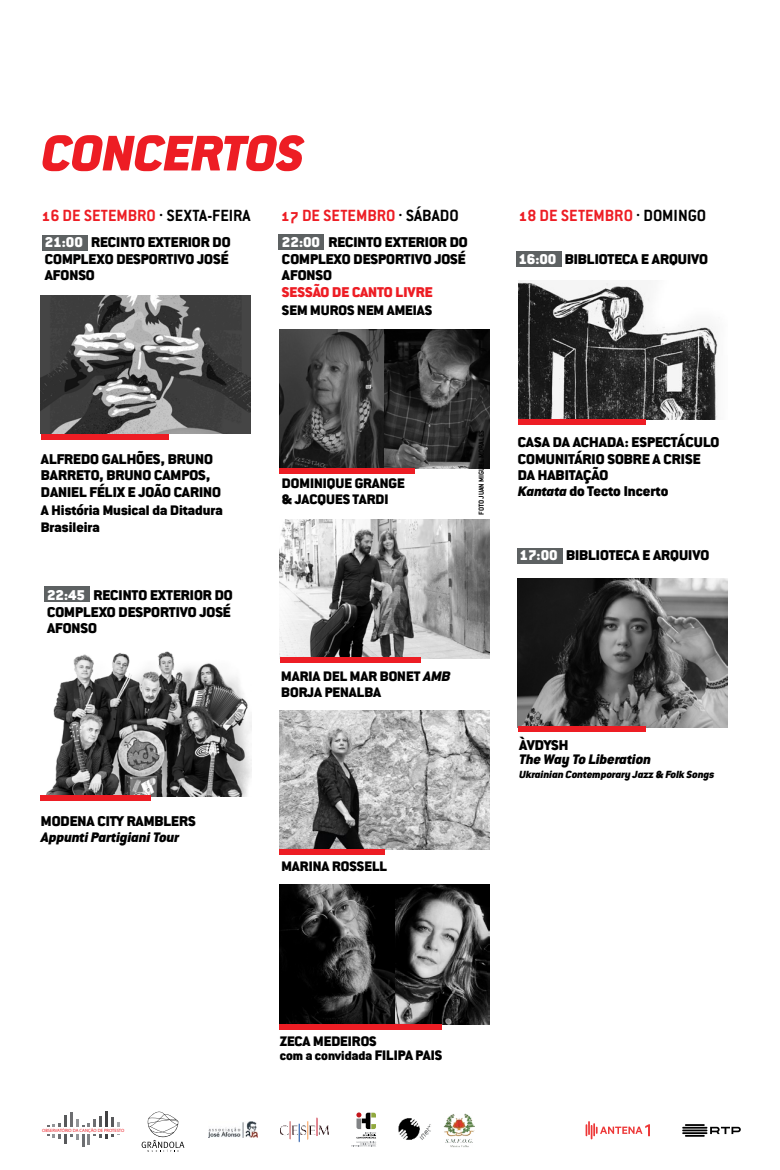
<style>
.page{position:relative;width:780px;height:1170px;background:#fff}
.page>*{position:absolute;margin:0;border:0;box-sizing:border-box;transform-origin:0 0}
.t1{font:italic 54.75px "Conduit ITC Black";color:#ed1d24}
.t2{font:700 17.75px "Conduit OSITC";color:#ed1d24}
.t3{font:15.5px/16.5px "Conduit ITC Black";color:#000}
.t4{font:15.5px "Conduit ITC Black";color:#ed1d24}
.t5{font:15.25px/16.5px "Conduit ITC Black";color:#000}
.t6{font:italic 15.25px "Conduit ITC Black";color:#000}
.t7{font:14px "Conduit ITC Black";color:#000}
.t8{font:italic 11.5px "Conduit ITC Black";color:#000}
.t9{font:700 8px "Conduit ITC";color:#000}
.t10{font:500 4.5px "Klavika";color:#ed1d24}
.s1{color:#000}
.s2{color:#fff}
.s3{font-style:italic;font-size:15.25px}
.s4{font-style:italic}
.s5{font-size:15.25px}
</style>
<div class="page">
<img style="left:280px;top:884px;width:115px;height:139px">
<img style="left:395px;top:884px;width:95px;height:139px">
<img style="left:280px;top:329px;width:104px;height:139px">
<img style="left:384px;top:329px;width:106px;height:139px">
<img style="left:518px;top:578px;width:209px;height:149px">
<img style="left:280px;top:710px;width:209px;height:139px">
<div style="left:518px;top:726px;width:127px;height:5px;background:#ed1d24"></div>
<div style="left:280px;top:849px;width:105px;height:5px;background:#ed1d24"></div>
<img style="left:280px;top:520px;width:209px;height:138px">
<div style="left:280px;top:468px;width:135px;height:5px;background:#ed1d24"></div>
<img style="left:46px;top:651px;width:205px;height:145px">
<div style="left:41px;top:795px;width:110px;height:5px;background:#ed1d24"></div>
<div style="left:280px;top:1023px;width:162px;height:6px;background:#ed1d24"></div>
<img style="left:518px;top:281px;width:200px;height:139px">
<div style="left:518px;top:420px;width:127px;height:5px;background:#ed1d24"></div>
<div style="left:280px;top:657px;width:140px;height:5px;background:#ed1d24"></div>
<img style="left:41px;top:295px;width:209px;height:138px">
<div style="left:41px;top:434px;width:128px;height:5px;background:#ed1d24"></div>
<hr style="left:70px;top:1112px;width:3px;height:24px;background:#6d6e71">
<hr style="left:58px;top:1122px;width:3px;height:16px;background:#6d6e71">
<hr style="left:64px;top:1114px;width:3px;height:29px;background:#58595b">
<hr style="left:76px;top:1119px;width:3px;height:20px;background:#939598">
<hr style="left:82px;top:1125px;width:2px;height:22px;background:#6d6e71">
<hr style="left:87px;top:1123px;width:3px;height:21px;background:#808285">
<hr style="left:93px;top:1119px;width:3px;height:16px;background:#6d6e71">
<hr style="left:99px;top:1115px;width:3px;height:21px;background:#58595b">
<hr style="left:105px;top:1111px;width:3px;height:28px;background:#414042">
<hr style="left:111px;top:1117px;width:3px;height:20px;background:#58595b">
<svg style="left:117px;top:1122px;width:3px;height:4px"></svg>
<svg style="left:47px;top:1124px;width:8px;height:13px"></svg>
<div style="left:41px;top:1126px;width:85px;height:7px;background:#fff"></div>
<img style="left:208px;top:1121px;width:50px;height:16px">
<img style="left:280px;top:1117px;width:49px;height:24px">
<svg style="left:351px;top:1112px;width:25px;height:34px"></svg>
<img style="left:398px;top:1118px;width:33px;height:22px">
<img style="left:443px;top:1113px;width:31px;height:34px">
<svg style="left:142px;top:1111px;width:42px;height:40px"></svg>
<svg style="left:585px;top:1121px;width:65px;height:18px"></svg>
<svg style="left:682px;top:1124px;width:58px;height:12px"></svg>
<div style="left:278px;top:234px;width:45px;height:16px;background:#5d6162"></div>
<div style="left:42px;top:235px;width:46px;height:15px;background:#5d6162"></div>
<div style="left:44px;top:586px;width:45px;height:16px;background:#5d6162"></div>
<div style="left:516px;top:252px;width:45px;height:15px;background:#5d6162"></div>
<div style="left:517px;top:548px;width:45px;height:15px;background:#5d6162"></div>
<h1 class="t1" style="left:41px;top:120px;width:263px">CONCERTOS</h1>
<p class="t2" style="left:41px;top:204px;width:211px">16 DE SETEMBRO <sup>.</sup> <span class="s1">SEXTA-FEIRA</span></p>
<p class="t2" style="left:281px;top:204px;width:179px">17 DE SETEMBRO <sup>.</sup> <span class="s1">SÁBADO</span></p>
<p class="t2" style="left:518px;top:204px;width:189px">18 DE SETEMBRO <sup>.</sup> <span class="s1">DOMINGO</span></p>
<p class="t3" style="left:45px;top:233px;width:187px"><span class="s2">21:00</span> RECINTO EXTERIOR DO<br>COMPLEXO DESPORTIVO JOSÉ<br>AFONSO</p>
<p class="t3" style="left:41px;top:450px;width:182px">ALFREDO GALHÕES, BRUNO<br>BARRETO, BRUNO CAMPOS,<br>DANIEL FÉLIX E JOÃO CARINO</p>
<p class="t5" style="left:41px;top:501px;width:183px">A História Musical da Ditadura<br>Brasileira</p>
<p class="t3" style="left:47px;top:586px;width:187px"><span class="s2">22:45</span> RECINTO EXTERIOR DO<br>COMPLEXO DESPORTIVO JOSÉ<br>AFONSO</p>
<p class="t3" style="left:41px;top:812px;width:156px">MODENA CITY RAMBLERS</p>
<p class="t6" style="left:41px;top:828px;width:140px">Appunti Partigiani Tour</p>
<p class="t3" style="left:282px;top:234px;width:187px"><span class="s2">22:00</span> RECINTO EXTERIOR DO<br>COMPLEXO DESPORTIVO JOSÉ<br>AFONSO</p>
<p class="t4" style="left:282px;top:282px;width:152px">SESSÃO DE CANTO LIVRE</p>
<p class="t5" style="left:282px;top:301px;width:152px">SEM MUROS NEM AMEIAS</p>
<p class="t3" style="left:518px;top:250px;width:191px"><span class="s2">16:00</span> BIBLIOTECA E ARQUIVO</p>
<p class="t5" style="left:282px;top:474px;width:124px">DOMINIQUE GRANGE &amp; JACQUES TARDI</p>
<p class="t9" style="left:476px;top:515px;width:87px;rotate:-90deg">FOTO JUAN MIGUEL MORALES</p>
<p class="t3" style="left:518px;top:433px;width:203px">CASA DA ACHADA: ESPECTÁCULO<br>COMUNITÁRIO SOBRE A CRISE<br>DA HABITAÇÃO<br><span class="s3">Kantata</span> do Tecto Incerto</p>
<p class="t3" style="left:519px;top:546px;width:191px"><span class="s2">17:00</span> BIBLIOTECA E ARQUIVO</p>
<p class="t5" style="left:281px;top:667px;width:171px">MARIA DEL MAR BONET <span class="s4">AMB<br></span>BORJA PENALBA</p>
<p class="t5" style="left:281px;top:857px;width:107px">MARINA ROSSELL</p>
<p class="t3" style="left:519px;top:736px;width:51px">ÀVDYSH</p>
<p class="t6" style="left:519px;top:749px;width:133px">The Way To Liberation</p>
<p class="t8" style="left:519px;top:767px;width:197px">Ukrainian Contemporary Jazz &amp; Folk Songs</p>
<p class="t10" style="left:42px;top:1127px;width:84px">OBSERVATÓRIO DA CANÇÃO DE PROTESTO</p>
<p class="t5" style="left:280px;top:1032px;width:98px">ZECA MEDEIROS</p>
<p class="t7" style="left:280px;top:1047px;width:164px">com a convidada <span class="s5">FILIPA PAIS</span></p>
</div>
